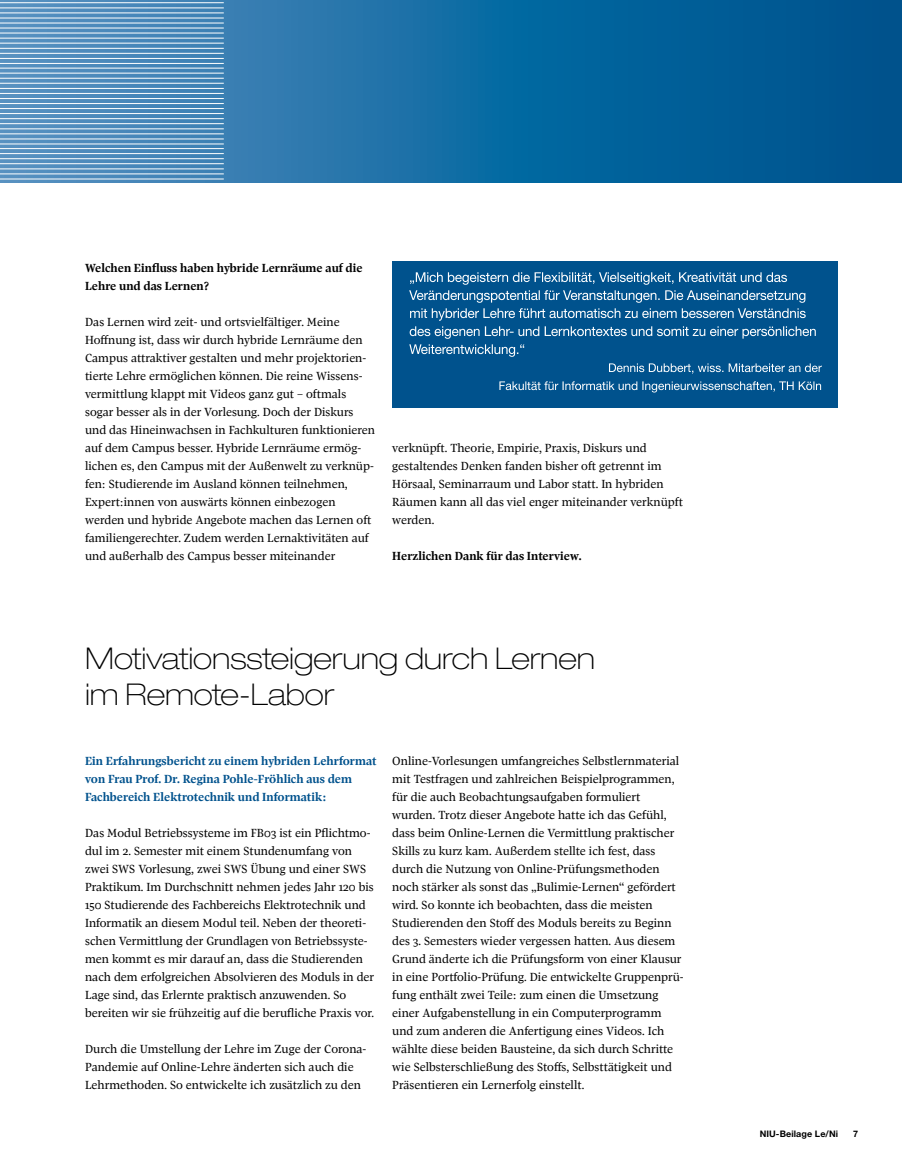
<style>
.page{position:relative;width:902px;height:1170px;background:#fff}
.page>*{position:absolute;margin:0;border:0;box-sizing:border-box;transform-origin:0 0}
.t1{font:100 expanded 30px/36px "Helvetica Neue";letter-spacing:-.005em;color:#000}
.t2{font:12px/18px "Pratt Nova Text";color:#000}
.t3{font:700 12px/18px "Pratt Nova Text";color:#00528d}
.t4{font:700 12px/18px "Pratt Nova Text";color:#000}
.t5{font:700 9px "Helvetica Neue CE";letter-spacing:.01em;color:#000}
</style>
<div class="page">
<svg style="left:0;top:0;width:901px;height:182px;background:#1d6fa5"></svg>
<hr style="left:0;top:8px;width:224px;height:1px;background:#fff">
<hr style="left:0;top:18px;width:224px;height:1px;background:#fff">
<hr style="left:0;top:13px;width:224px;height:1px;background:#fff">
<hr style="left:0;top:2px;width:224px;height:1px;background:#fff">
<hr style="left:0;top:23px;width:224px;height:1px;background:#fff">
<hr style="left:0;top:68px;width:224px;height:1px;background:#fff">
<hr style="left:0;top:88px;width:224px;height:1px;background:#fff">
<hr style="left:0;top:78px;width:224px;height:1px;background:#fff">
<hr style="left:0;top:98px;width:224px;height:1px;background:#fff">
<hr style="left:0;top:73px;width:224px;height:1px;background:#fff">
<hr style="left:0;top:93px;width:224px;height:1px;background:#fff">
<hr style="left:0;top:83px;width:224px;height:1px;background:#fff">
<hr style="left:0;top:103px;width:224px;height:1px;background:#fff">
<hr style="left:0;top:28px;width:224px;height:1px;background:#fff">
<hr style="left:0;top:48px;width:224px;height:1px;background:#fff">
<hr style="left:0;top:38px;width:224px;height:1px;background:#fff">
<hr style="left:0;top:58px;width:224px;height:1px;background:#fff">
<hr style="left:0;top:33px;width:224px;height:1px;background:#fff">
<hr style="left:0;top:53px;width:224px;height:1px;background:#fff">
<hr style="left:0;top:43px;width:224px;height:1px;background:#fff">
<hr style="left:0;top:63px;width:224px;height:1px;background:#fff">
<hr style="left:0;top:108px;width:224px;height:1px;background:#fff">
<hr style="left:0;top:128px;width:224px;height:1px;background:#fff">
<hr style="left:0;top:118px;width:224px;height:1px;background:#fff">
<hr style="left:0;top:139px;width:224px;height:1px;background:#fff">
<hr style="left:0;top:113px;width:224px;height:1px;background:#fff">
<hr style="left:0;top:133px;width:224px;height:1px;background:#fff">
<hr style="left:0;top:123px;width:224px;height:1px;background:#fff">
<hr style="left:0;top:144px;width:224px;height:1px;background:#fff">
<hr style="left:0;top:148px;width:224px;height:1px;background:#fff">
<hr style="left:0;top:168px;width:224px;height:1px;background:#fff">
<hr style="left:0;top:158px;width:224px;height:1px;background:#fff">
<hr style="left:0;top:179px;width:224px;height:1px;background:#fff">
<hr style="left:0;top:153px;width:224px;height:1px;background:#fff">
<hr style="left:0;top:173px;width:224px;height:1px;background:#fff">
<hr style="left:0;top:163px;width:224px;height:1px;background:#fff">
<div style="left:392px;top:261px;width:446px;height:146px;background:#00528d"></div>
<svg style="left:499px;top:381px;width:322px;height:11px"></svg>
<svg style="left:609px;top:363px;width:212px;height:11px"></svg>
<svg style="left:409px;top:272px;width:406px;height:85px"></svg>
<p class="t4" style="left:85px;top:259px;width:279px">Welchen Einfluss haben hybride Lernräume auf die<br>Lehre und das Lernen?</p>
<p class="t2" style="left:85px;top:313px;width:291px">Das Lernen wird zeit- und ortsvielfältiger. Meine Hoffnung ist, dass wir durch hybride Lernräume den Campus attraktiver gestalten und mehr projektorien&shy;tierte Lehre ermöglichen können. Die reine Wissens&shy;vermittlung klappt mit Videos ganz gut – oftmals sogar besser als in der Vorlesung. Doch der Diskurs und das Hineinwachsen in Fachkulturen funktionieren auf dem Campus besser. Hybride Lernräume ermög&shy;lichen es, den Campus mit der Außenwelt zu verknüp&shy;fen: Studierende im Ausland können teilnehmen, Expert:innen von auswärts können einbezogen werden und hybride Angebote machen das Lernen oft familiengerechter. Zudem werden Lernaktivitäten auf und außerhalb des Campus besser miteinander</p>
<p class="t2" style="left:392px;top:439px;width:292px">verknüpft. Theorie, Empirie, Praxis, Diskurs und gestaltendes Denken fanden bisher oft getrennt im Hörsaal, Seminarraum und Labor statt. In hybriden Räumen kann all das viel enger miteinander verknüpft werden.</p>
<p class="t4" style="left:392px;top:547px;width:191px">Herzlichen Dank für das Interview.</p>
<h1 class="t1" style="left:85px;top:639px;width:511px">Motivationssteigerung durch Lernen im Remote-Labor</h1>
<p class="t3" style="left:85px;top:752px;width:293px">Ein Erfahrungsbericht zu einem hybriden Lehrformat von Frau Prof. Dr. Regina Pohle-Fröhlich aus dem<br>Fachbereich Elektrotechnik und Informatik:</p>
<p class="t2" style="left:85px;top:824px;width:290px">Das Modul Betriebssysteme im FB03 ist ein Pflichtmo&shy;dul im 2. Semester mit einem Stundenumfang von zwei SWS Vorlesung, zwei SWS Übung und einer SWS Praktikum. Im Durchschnitt nehmen jedes Jahr 120 bis 150 Studierende des Fachbereichs Elektrotechnik und Informatik an diesem Modul teil. Neben der theoreti&shy;schen Vermittlung der Grundlagen von Betriebssyste&shy;men kommt es mir darauf an, dass die Studierenden nach dem erfolgreichen Absolvieren des Moduls in der Lage sind, das Erlernte praktisch anzuwenden. So bereiten wir sie frühzeitig auf die berufliche Praxis vor.</p>
<p class="t2" style="left:85px;top:1040px;width:283px">Durch die Umstellung der Lehre im Zuge der Corona-<br>Pandemie auf Online-Lehre änderten sich auch die<br>Lehrmethoden. So entwickelte ich zusätzlich zu den</p>
<p class="t2" style="left:392px;top:752px;width:293px">Online-Vorlesungen umfangreiches Selbstlernmaterial mit Testfragen und zahlreichen Beispielprogrammen, für die auch Beobachtungsaufgaben formuliert wurden. Trotz dieser Angebote hatte ich das Gefühl, dass beim Online-Lernen die Vermittlung praktischer Skills zu kurz kam. Außerdem stellte ich fest, dass durch die Nutzung von Online-Prüfungsmethoden noch stärker als sonst das „Bulimie-Lernen“ gefördert wird. So konnte ich beobachten, dass die meisten Studierenden den Stoff des Moduls bereits zu Beginn des 3. Semesters wieder vergessen hatten. Aus diesem Grund änderte ich die Prüfungsform von einer Klausur in eine Portfolio-Prüfung. Die entwickelte Gruppenprü&shy;fung enthält zwei Teile: zum einen die Umsetzung einer Aufgabenstellung in ein Computerprogramm und zum anderen die Anfertigung eines Videos. Ich wählte diese beiden Bausteine, da sich durch Schritte wie Selbsterschließung des Stoffs, Selbsttätigkeit und Präsentieren ein Lernerfolg einstellt.</p>
<p class="t5" style="left:759px;top:1127px;width:80px">NIU-Beilage Le/Ni</p>
<p class="t5" style="left:853px;top:1127px;width:7px">7</p>
</div>
